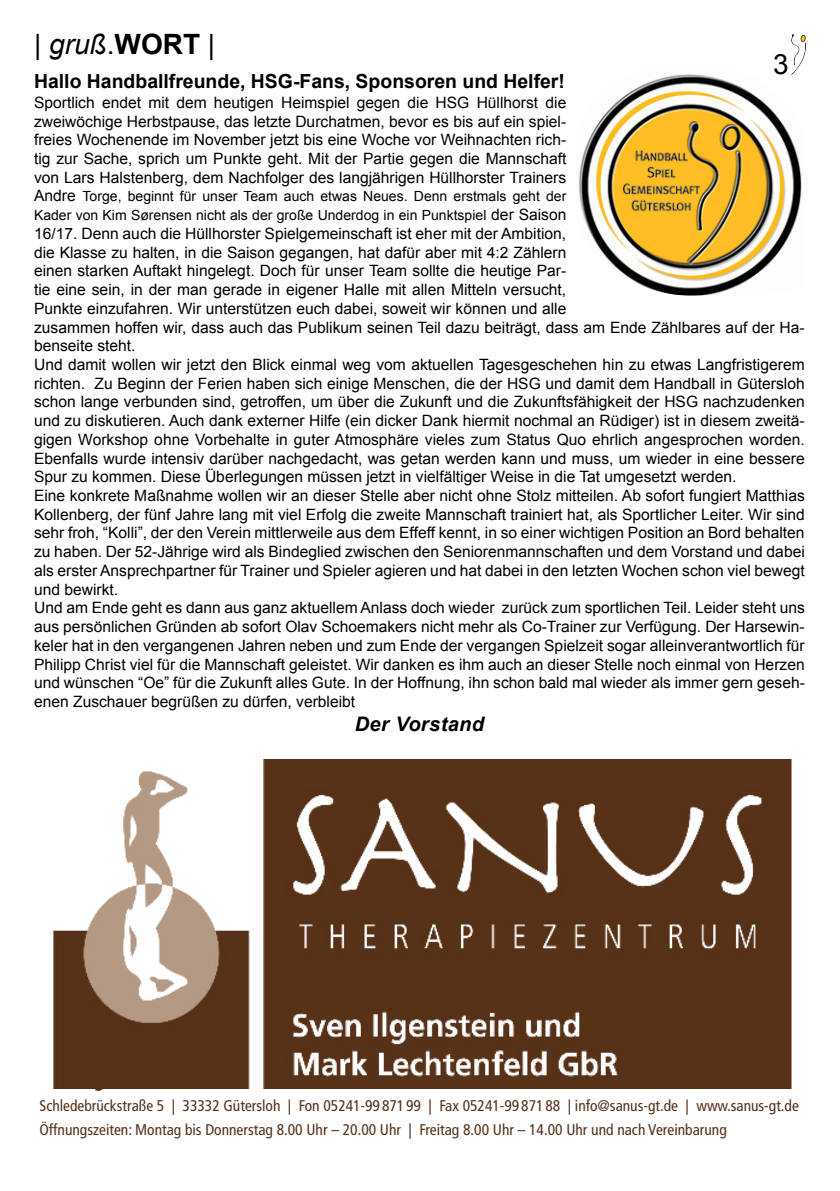
<style>
.page{position:relative;width:840px;height:1191px;background:#fff}
.page>*{position:absolute;margin:0;border:0;box-sizing:border-box;transform-origin:0 0}
.t1{font:italic 28px "Arial";color:#000}
.t2{font:28px "Arial";color:#000}
.t3{font:italic 700 20px "Arial";letter-spacing:.02em;color:#000}
.t4{font:700 19.4px "Arial";color:#000}
.t5{font:15.6px/18.8px "Arial";color:#000;text-align:justify}
.t6{font:condensed 15.4px/24.2px "Frutiger LT Std";color:#54301a}
.t7{font:14px/18.8px "Arial";color:#000}
.s1{font-style:normal}
.s2{font-weight:700;font-style:normal}
.s3{font-size:15.6px}
</style>
<div class="page">
<img style="left:791px;top:34px;width:14px;height:37px">
<img style="left:579px;top:71px;width:223px;height:225px">
<img style="left:53px;top:760px;width:739px;height:328px">
<h1 class="t1" style="left:34px;top:26px;width:183px"><span class="s1">|</span> gruß<span class="s1">.</span><span class="s2">WORT</span> <span class="s1">|</span></h1>
<p class="t4" style="left:34px;top:69px;width:532px">Hallo Handballfreunde, HSG-Fans, Sponsoren und Helfer!</p>
<p class="t5" style="left:34px;top:93px;width:533px">Sportlich endet mit dem heutigen Heimspiel gegen die HSG Hüllhorst die zweiwöchige Herbstpause, das letzte Durchatmen, bevor es bis auf ein spiel&shy;freies Wochenende im November jetzt bis eine Woche vor Weihnachten rich&shy;tig zur Sache, sprich um Punkte geht. Mit der Partie gegen die Mannschaft von Lars Halstenberg, dem Nachfolger des langjährigen Hüllhorster Trainers</p>
<p class="t7" style="left:34px;top:187px;width:533px"><span class="s3">Andre</span> Torge, beginnt für unser Team auch etwas Neues. Denn erstmals geht der<br>Kader von Kim Sørensen nicht als der große Underdog in ein Punktspiel <span class="s3">der Saison</span></p>
<p class="t5" style="left:34px;top:224px;width:772px;text-align:left">16/17. Denn auch die Hüllhorster Spielgemeinschaft ist eher mit der Ambition,<br>die Klasse zu halten, in die Saison gegangen, hat dafür aber mit 4:2 Zählern<br>einen starken Auftakt hingelegt. Doch für unser Team sollte die heutige Par-<br>tie eine sein, in der man gerade in eigener Halle mit allen Mitteln versucht,<br>Punkte einzufahren. Wir unterstützen euch dabei, soweit wir können und alle<br>zusammen hoffen wir, dass auch das Publikum seinen Teil dazu beiträgt, dass am Ende Zählbares auf der Ha&shy;benseite steht.<br>Und damit wollen wir jetzt den Blick einmal weg vom aktuellen Tagesgeschehen hin zu etwas Langfristigerem richten. Zu Beginn der Ferien haben sich einige Menschen, die der HSG und damit dem Handball in Gütersloh schon lange verbunden sind, getroffen, um über die Zukunft und die Zukunftsfähigkeit der HSG nachzudenken und zu diskutieren. Auch dank externer Hilfe (ein dicker Dank hiermit nochmal an Rüdiger) ist in diesem zweitä&shy;gigen Workshop ohne Vorbehalte in guter Atmosphäre vieles zum Status Quo ehrlich angesprochen worden.<br>Ebenfalls wurde intensiv darüber nachgedacht, was getan werden kann und muss, um wieder in eine bessere Spur zu kommen. Diese Überlegungen müssen jetzt in vielfältiger Weise in die Tat umgesetzt werden.<br>Eine konkrete Maßnahme wollen wir an dieser Stelle aber nicht ohne Stolz mitteilen. Ab sofort fungiert Matthias Kollenberg, der fünf Jahre lang mit viel Erfolg die zweite Mannschaft trainiert hat, als Sportlicher Leiter. Wir sind sehr froh, “Kolli”, der den Verein mittlerweile aus dem Effeff kennt, in so einer wichtigen Position an Bord behalten zu haben. Der 52-Jährige wird als Bindeglied zwischen den Seniorenmannschaften und dem Vorstand und dabei als erster Ansprechpartner für Trainer und Spieler agieren und hat dabei in den letzten Wochen schon viel bewegt und bewirkt.<br>Und am Ende geht es dann aus ganz aktuellem Anlass doch wieder zurück zum sportlichen Teil. Leider steht uns aus persönlichen Gründen ab sofort Olav Schoemakers nicht mehr als Co-Trainer zur Verfügung. Der Harsewin&shy;keler hat in den vergangenen Jahren neben und zum Ende der vergangen Spielzeit sogar alleinverantwortlich für Philipp Christ viel für die Mannschaft geleistet. Wir danken es ihm auch an dieser Stelle noch einmal von Herzen und wünschen “Oe” für die Zukunft alles Gute. In der Hoffnung, ihn schon bald mal wieder als immer gern geseh&shy;enen Zuschauer begrüßen zu dürfen, verbleibt</p>
<p class="t3" style="left:354px;top:711px;width:131px">Der Vorstand</p>
<h1 class="t2" style="left:772px;top:46px;width:17px">3</h1>
<p class="t6" style="left:39px;top:1093px;width:760px">Schledebrückstraße 5 | 33332 Gütersloh | Fon 05241-99 871 99 | Fax 05241-99 871 88 | info@sanus-gt.de | www.sanus-gt.de<br>Öffnungszeiten: Montag bis Donnerstag 8.00 Uhr – 20.00 Uhr | Freitag 8.00 Uhr – 14.00 Uhr und nach Vereinbarung</p>
</div>
